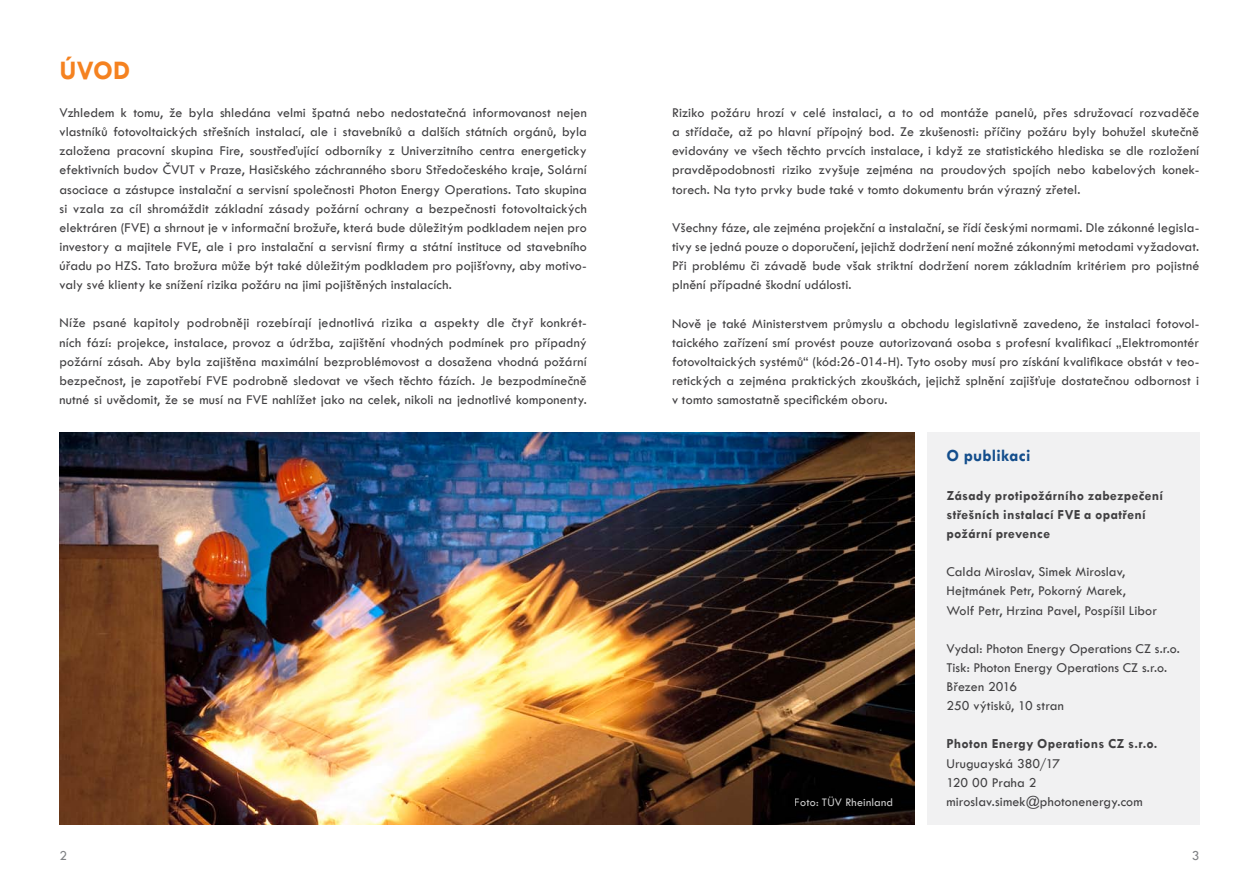
<style>
.page{position:relative;width:1259px;height:893px;background:#fff}
.page>*{position:absolute;margin:0;border:0;box-sizing:border-box;transform-origin:0 0}
.t1{font:700 27px "Tw Cen";color:#f58220}
.t2{font:700 17.25px "Tw Cen";letter-spacing:.015em;color:#144e8c}
.t3{font:13.95px/19.2px "Tw Cen";letter-spacing:.005em;color:#414042;text-align:justify}
.t4{font:700 13.95px/19.2px "Tw Cen";letter-spacing:.02em;color:#414042}
.t5{font:13.95px "Tw Cen";color:#808285}
.t6{font:12px "Tw Cen";letter-spacing:.015em;color:#fff}
</style>
<div class="page">
<div style="left:927px;top:433px;width:272px;height:392px;background:#f1f1f2"></div>
<img style="left:60px;top:433px;width:854px;height:392px">
<h1 class="t1" style="left:60px;top:54px;width:72px">Úvod</h1>
<p class="t3" style="left:60px;top:103px;width:529px">Vzhledem k tomu, že byla shledána velmi špatná nebo nedostatečná informovanost nejen vlastníků fotovoltaických střešních instalací, ale i stavebníků a dalších státních orgánů, byla založena pracovní skupina Fire, soustřeďující odborníky z Univerzitního centra energeticky efektivních budov ČVUT v Praze, Hasičského záchranného sboru Středočeského kraje, Solární asociace a zástupce instalační a servisní společnosti Photon Energy Operations. Tato skupina si vzala za cíl shromáždit základní zásady požární ochrany a bezpečnosti fotovoltaických elektráren (FVE) a shrnout je v informační brožuře, která bude důležitým podkladem nejen pro investory a majitele FVE, ale i pro instalační a servisní firmy a státní instituce od stavebního úřadu po HZS. Tato brožura může být také důležitým podkladem pro pojišťovny, aby motivo&shy;valy své klienty ke snížení rizika požáru na jimi pojištěných instalacích.</p>
<p class="t3" style="left:60px;top:313px;width:529px">Níže psané kapitoly podrobněji rozebírají jednotlivá rizika a aspekty dle čtyř konkrét&shy;ních fází: projekce, instalace, provoz a údržba, zajištění vhodných podmínek pro případný požární zásah. Aby byla zajištěna maximální bezproblémovost a dosažena vhodná požární bezpečnost, je zapotřebí FVE podrobně sledovat ve všech těchto fázích. Je bezpodmínečně nutné si uvědomit, že se musí na FVE nahlížet jako na celek, nikoli na jednotlivé komponenty.</p>
<p class="t3" style="left:672px;top:103px;width:529px">Riziko požáru hrozí v celé instalaci, a to od montáže panelů, přes sdružovací rozvaděče a střídače, až po hlavní přípojný bod. Ze zkušenosti: příčiny požáru byly bohužel skutečně evidovány ve všech těchto prvcích instalace, i když ze statistického hlediska se dle rozložení pravděpodobnosti riziko zvyšuje zejména na proudových spojích nebo kabelových konek&shy;torech. Na tyto prvky bude také v tomto dokumentu brán výrazný zřetel.</p>
<p class="t3" style="left:672px;top:218px;width:529px">Všechny fáze, ale zejména projekční a instalační, se řídí českými normami. Dle zákonné legisla&shy;tivy se jedná pouze o doporučení, jejichž dodržení není možné zákonnými metodami vyžadovat.<br>Při problému či závadě bude však striktní dodržení norem základním kritériem pro pojistné plnění případné škodní události.</p>
<p class="t3" style="left:672px;top:313px;width:529px">Nově je také Ministerstvem průmyslu a obchodu legislativně zavedeno, že instalaci fotovol&shy;taického zařízení smí provést pouze autorizovaná osoba s profesní kvalifikací „Elektromontér fotovoltaických systémů“ (kód:26-014-H). Tyto osoby musí pro získání kvalifikace obstát v teo&shy;retických a zejména praktických zkouškách, jejichž splnění zajišťuje dostatečnou odbornost i v tomto samostatně specifickém oboru.</p>
<p class="t6" style="left:795px;top:795px;width:100px">Foto: TÜV Rheinland</p>
<p class="t2" style="left:946px;top:446px;width:86px">O publikaci</p>
<p class="t4" style="left:946px;top:485px;width:218px">Zásady protipožárního zabezpečení střešních instalací FVE a opatření požární prevence</p>
<p class="t3" style="left:946px;top:562px;width:212px;text-align:left">Calda Miroslav, Simek Miroslav,<br>Hejtmánek Petr, Pokorný Marek,<br>Wolf Petr, Hrzina Pavel, Pospíšil Libor</p>
<p class="t3" style="left:946px;top:639px;width:235px;text-align:left">Vydal: Photon Energy Operations CZ s.r.o.<br>Tisk: Photon Energy Operations CZ s.r.o.<br>Březen 2016<br>250 výtisků, 10 stran</p>
<p class="t4" style="left:946px;top:734px;width:213px">Photon Energy Operations CZ s.r.o.</p>
<p class="t3" style="left:946px;top:753px;width:198px;text-align:left">Uruguayská 380/17<br>120 00 Praha 2 miroslav.simek@photonenergy.com</p>
<p class="t5" style="left:60px;top:847px;width:9px">2</p>
<p class="t5" style="left:1191px;top:847px;width:9px">3</p>
</div>
